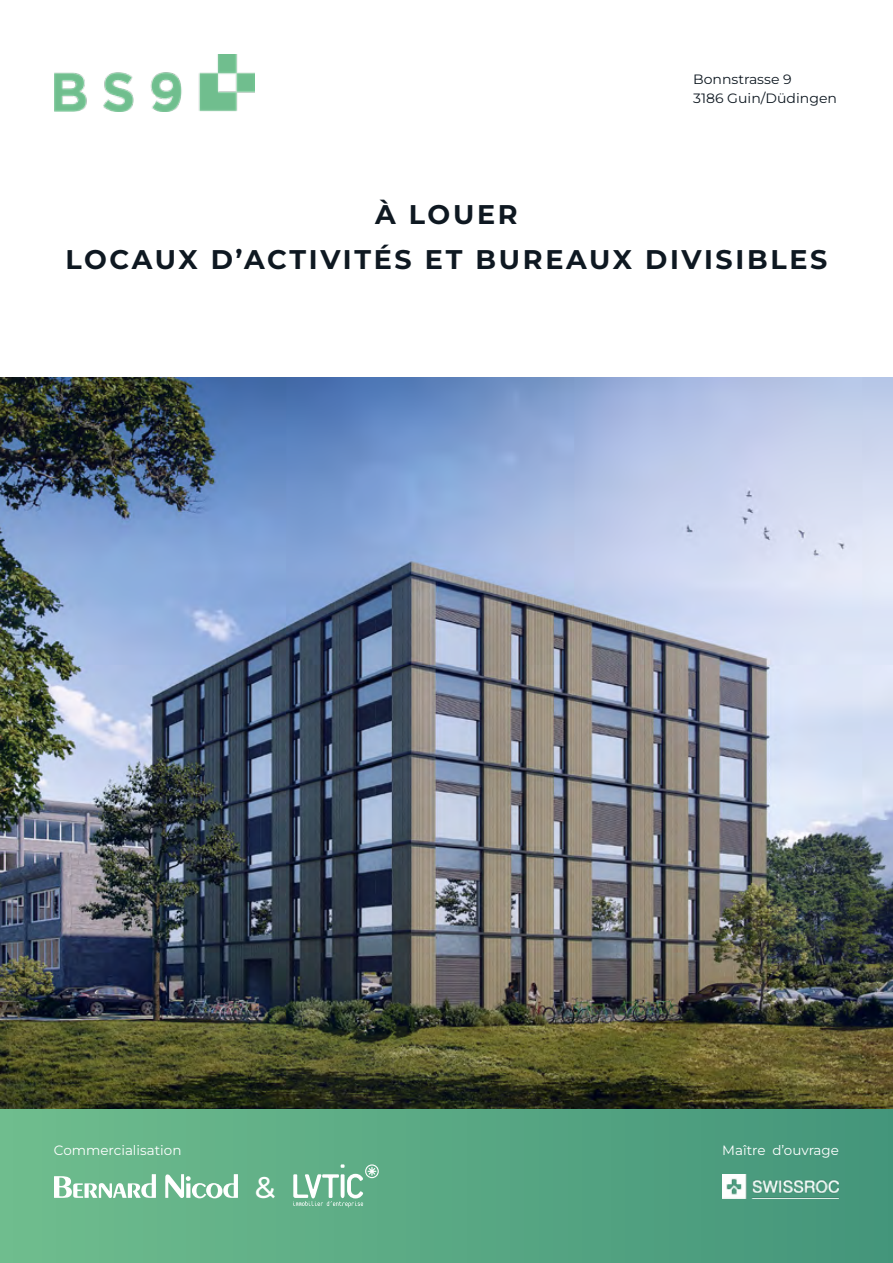
<style>
.page{position:relative;width:893px;height:1263px;background:#fff}
.page>*{position:absolute;margin:0;border:0;box-sizing:border-box;transform-origin:0 0}
.t1{font:100 30px "Montserrat";color:#fff}
.t2{font:700 27px/45px "Montserrat";letter-spacing:.1em;color:#0e1821;text-align:center}
.t3{font:100 13.5px "Montserrat";color:#fff}
.t4{font:100 13.5px/19.5px "Montserrat";color:#0e1821;scale:1.04 1}
</style>
<div class="page">
<img style="left:0;top:377px;width:893px;height:733px">
<div style="left:0;top:1110px;width:893px;height:153px;background:linear-gradient(to right,#6fbd8d,#44957b)"></div>
<img style="left:54px;top:54px;width:201px;height:57px">
<img style="left:722px;top:1174px;width:117px;height:24px">
<svg style="left:293px;top:1164px;width:86px;height:43px"></svg>
<svg style="left:54px;top:1174px;width:102px;height:24px"></svg>
<svg style="left:165px;top:1174px;width:73px;height:24px"></svg>
<p class="t4" style="left:693px;top:69px;width:140px">Bonnstrasse 9<br>3186 Guin/Düdingen</p>
<p class="t2" style="left:65px;top:190px;width:763px">À LOUER<br>LOCAUX D’ACTIVITÉS ET BUREAUX DIVISIBLES</p>
<p class="t3" style="left:54px;top:1141px;width:129px">Commercialisation</p>
<p class="t3" style="left:722px;top:1141px;width:118px">Maître d’ouvrage</p>
<p class="t1" style="left:255px;top:1167px;width:22px">&amp;</p>
</div>
